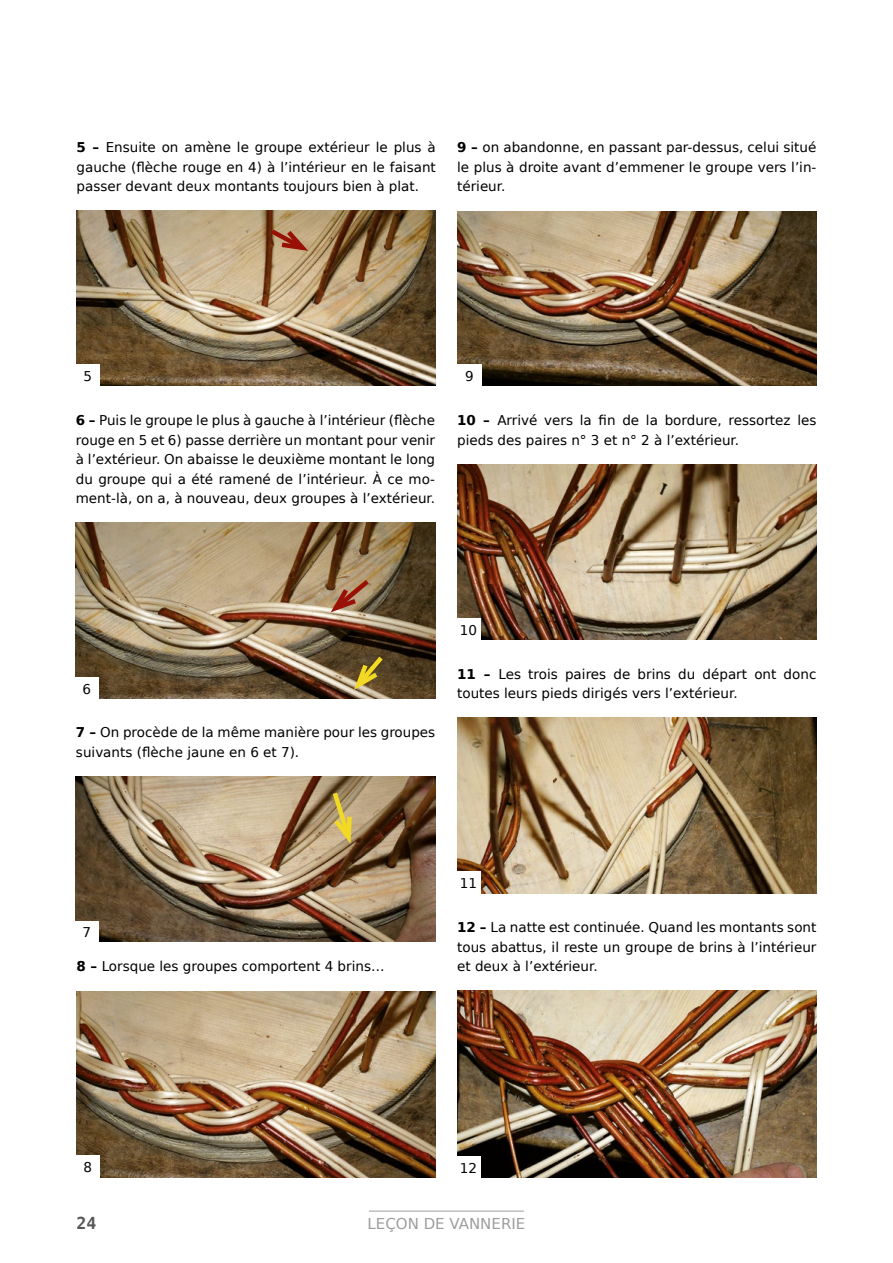
<style>
.page{position:relative;width:893px;height:1263px;background:#fff}
.page>*{position:absolute;margin:0;border:0;box-sizing:border-box;transform-origin:0 0}
.t1{font:700 16.5px "DejaVu Sans Mono";color:#575756}
.t2{font:15px "DejaVu Sans";color:#9d9d9c}
.t3{font:13.5px/19.5px "DejaVu Sans";color:#000;text-align:justify}
.s1{font-weight:700}
</style>
<div class="page">
<hr style="left:369px;top:1211px;width:155px;height:1px;background:#9d9d9c">
<img style="left:77px;top:210px;width:359px;height:175px">
<img style="left:76px;top:523px;width:360px;height:175px">
<img style="left:76px;top:776px;width:360px;height:166px">
<img style="left:77px;top:991px;width:359px;height:187px">
<svg style="left:266px;top:225px;width:48px;height:29px"></svg>
<svg style="left:326px;top:575px;width:48px;height:42px;background:#a67e60"></svg>
<svg style="left:350px;top:652px;width:37px;height:43px;background:#877238"></svg>
<svg style="left:329px;top:788px;width:25px;height:62px;background:#baa35f"></svg>
<img style="left:458px;top:211px;width:358px;height:174px">
<img style="left:457px;top:464px;width:359px;height:176px">
<img style="left:458px;top:717px;width:358px;height:176px">
<img style="left:457px;top:991px;width:359px;height:187px">
<div style="left:75px;top:364px;width:25px;height:23px;background:#fff"></div>
<div style="left:457px;top:364px;width:25px;height:23px;background:#fff"></div>
<div style="left:456px;top:618px;width:25px;height:23px;background:#fff"></div>
<div style="left:456px;top:871px;width:25px;height:23px;background:#fff"></div>
<div style="left:456px;top:1156px;width:25px;height:23px;background:#fff"></div>
<div style="left:74px;top:677px;width:25px;height:23px;background:#fff"></div>
<div style="left:74px;top:921px;width:25px;height:22px;background:#fff"></div>
<div style="left:75px;top:1155px;width:25px;height:23px;background:#fff"></div>
<p class="t3" style="left:77px;top:137px;width:361px"><span class="s1">5 –</span> Ensuite on amène le groupe extérieur le plus à gauche (flèche rouge en 4) à l’intérieur en le faisant passer devant deux montants toujours bien à plat.</p>
<p class="t3" style="left:457px;top:137px;width:361px"><span class="s1">9 –</span> on abandonne, en passant par-dessus, celui situé le plus à droite avant d’emmener le groupe vers l’in&shy;térieur.</p>
<p class="t3" style="left:83px;top:366px;width:10px">5</p>
<p class="t3" style="left:465px;top:366px;width:10px">9</p>
<p class="t3" style="left:76px;top:410px;width:361px"><span class="s1">6 –</span> Puis le groupe le plus à gauche à l’intérieur (flèche rouge en 5 et 6) passe derrière un montant pour venir à l’extérieur. On abaisse le deuxième montant le long du groupe qui a été ramené de l’intérieur. À ce mo&shy;ment-là, on a, à nouveau, deux groupes à l’extérieur.</p>
<p class="t3" style="left:457px;top:410px;width:361px"><span class="s1">10 –</span> Arrivé vers la fin de la bordure, ressortez les pieds des paires n° 3 et n° 2 à l’extérieur.</p>
<p class="t3" style="left:82px;top:679px;width:10px">6</p>
<p class="t3" style="left:76px;top:722px;width:361px"><span class="s1">7 –</span> On procède de la même manière pour les groupes suivants (flèche jaune en 6 et 7).</p>
<p class="t3" style="left:460px;top:620px;width:19px">10</p>
<p class="t3" style="left:457px;top:663px;width:361px"><span class="s1">11 –</span> Les trois paires de brins du départ ont donc toutes leurs pieds dirigés vers l’extérieur.</p>
<p class="t3" style="left:82px;top:922px;width:10px">7</p>
<p class="t3" style="left:77px;top:956px;width:310px"><span class="s1">8 –</span> Lorsque les groupes comportent 4 brins…</p>
<p class="t3" style="left:460px;top:873px;width:19px">11</p>
<p class="t3" style="left:457px;top:917px;width:361px"><span class="s1">12 –</span> La natte est continuée. Quand les montants sont tous abattus, il reste un groupe de brins à l’intérieur et deux à l’extérieur.</p>
<p class="t3" style="left:83px;top:1157px;width:10px">8</p>
<p class="t3" style="left:460px;top:1157px;width:19px">12</p>
<p class="t1" style="left:77px;top:1212px;width:21px">24</p>
<p class="t2" style="left:368px;top:1211px;width:159px">LEÇON DE VANNERIE</p>
</div>
